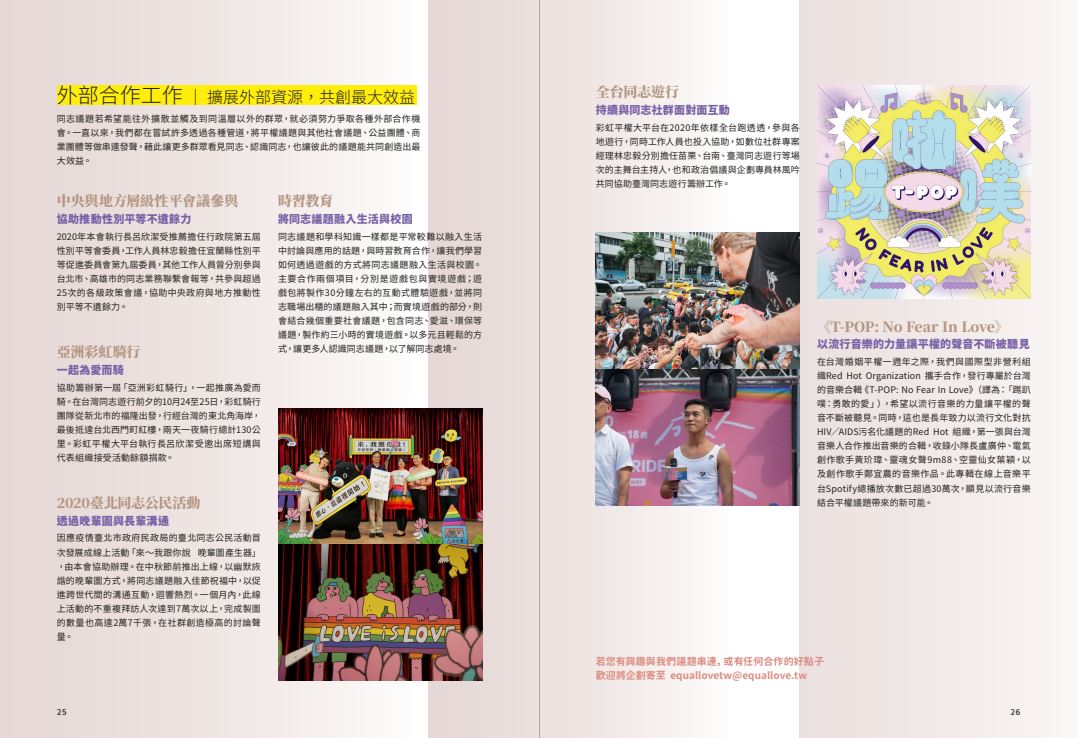
<style>
.page{position:relative;width:1078px;height:738px;background:#fff}
.page>*{position:absolute;margin:0;border:0;box-sizing:border-box;transform-origin:0 0}
.t1{font:300 16px "Noto Sans CJ Ktc";color:#231f20}
.t2{font:800 14px "Source Han Serif TC";letter-spacing:-.01em;color:#b49580}
.t3{font:900 11px "Noto Sans CJ Ktc";letter-spacing:.02em;color:#7760a7}
.t4{font:700 10px/14px "Gen Jyuu Gothic";letter-spacing:.005em;color:#dc8b81}
.t5{font:9px/14px "Noto Sans CJ Ktc";letter-spacing:.02em;color:#231f20;text-align:justify}
.t6{font:700 8px "Muli";color:#231f20}
.s1{font-size:21px}
</style>
<div class="page">
<div style="left:0;top:0;width:416px;height:737px;background:linear-gradient(to right,#e3d5d3,#fbf9f8)"></div>
<div style="left:428px;top:0;width:303px;height:737px;background:linear-gradient(to right,#e2d2d0,#fcfaf9)"></div>
<div style="left:799px;top:0;width:278px;height:737px;background:linear-gradient(to right,#eadfde,#f9f6f5)"></div>
<div style="left:57px;top:85px;width:359px;height:20px;background:#ffed0a"></div>
<img style="left:278px;top:408px;width:204px;height:272px">
<img style="left:595px;top:232px;width:204px;height:273px">
<img style="left:816px;top:85px;width:214px;height:214px">
<hr style="left:539px;top:0;width:1px;height:737px;background:#bcbdc0">
<h2 class="t1" style="left:57px;top:88px;width:360px"><span class="s1">外部合作工作</span> ｜ 擴展外部資源，共創最大效益</h2>
<p class="t5" style="left:57px;top:112px;width:365px">同志議題若希望能往外擴散並觸及到同溫層以外的群眾，就必須努力爭取各種外部合作機會。一直以來，我們都在嘗試許多透過各種管道，將平權議題與其他社會議題、公益團體、商業團體等做串連發聲，藉此讓更多群眾看見同志、認識同志，也讓彼此的議題能共同創造出最大效益。</p>
<h3 class="t2" style="left:57px;top:193px;width:183px">中央與地方層級性平會議參與</h3>
<h4 class="t3" style="left:57px;top:212px;width:136px">協助推動性別平等不遺餘力</h4>
<p class="t5" style="left:57px;top:229px;width:206px">2020年本會執行長呂欣潔受推薦擔任行政院第五屆性別平等會委員，工作人員林忠毅擔任宜蘭縣性別平等促進委員會第九屆委員，其他工作人員曾分別參與台北市、高雄市的同志業務聯繫會報等，共參與超過25次的各級政策會議，協助中央政府與地方推動性別平等不遺餘力。</p>
<h3 class="t2" style="left:57px;top:343px;width:85px">亞洲彩虹騎行</h3>
<h4 class="t3" style="left:57px;top:363px;width:69px">一起為愛而騎</h4>
<p class="t5" style="left:57px;top:380px;width:206px">協助籌辦第一屆「亞洲彩虹騎行」，一起推廣為愛而騎。在台灣同志遊行前夕的10月24至25日，彩虹騎行團隊從新北市的福隆出發，行經台灣的東北角海岸，最後抵達台北西門町紅樓，兩天一夜騎行總計130公里。彩虹平權大平台執行長呂欣潔受邀出席短講與代表組織接受活動餘額捐款。</p>
<h3 class="t2" style="left:57px;top:494px;width:145px">2020臺北同志公民活動</h3>
<h4 class="t3" style="left:57px;top:514px;width:114px">透過晚輩圖與長輩溝通</h4>
<p class="t5" style="left:57px;top:531px;width:206px">因應疫情臺北市政府民政局的臺北同志公民活動首次發展成線上活動「來～我跟你說 晚輩圖產生器」，由本會協助辦理。在中秋節前推出上線，以幽默詼諧的晚輩圖方式，將同志議題融入佳節祝褔中，以促進跨世代間的溝通互動，迴響熱烈。一個月內，此線上活動的不重複拜訪人次達到7萬次以上，完成製圖的數量也高達2萬7千張，在社群創造極高的討論聲量。</p>
<h3 class="t2" style="left:278px;top:193px;width:57px">時習教育</h3>
<h4 class="t3" style="left:278px;top:212px;width:136px">將同志議題融入生活與校園</h4>
<p class="t5" style="left:278px;top:229px;width:206px">同志議題和學科知識一樣都是平常較難以融入生活中討論與應用的話題，與時習教育合作，讓我們學習如何透過遊戲的方式將同志議題融入生活與校園。主要合作兩個項目，分別是遊戲包與實境遊戲；遊戲包將製作30分鐘左右的互動式體驗遊戲，並將同志職場出櫃的議題融入其中；而實境遊戲的部分，則會結合幾個重要社會議題，包含同志、愛滋、環保等議題，製作約三小時的實境遊戲。以多元且輕鬆的方式，讓更多人認識同志議題，以了解同志處境。</p>
<h3 class="t2" style="left:595px;top:84px;width:85px">全台同志遊行</h3>
<h4 class="t3" style="left:595px;top:104px;width:135px">持續與同志社群面對面互動</h4>
<p class="t5" style="left:595px;top:121px;width:206px">彩虹平權大平台在2020年依樣全台跑透透，參與各地遊行，同時工作人員也投入協助，如數位社群專案經理林忠毅分別擔任苗栗、台南、臺灣同志遊行等場次的主舞台主持人，也和政治倡議與企劃專員林風吟共同協助臺灣同志遊行籌辦工作。</p>
<h3 class="t2" style="left:816px;top:318px;width:193px">《T-POP: No Fear In Love》</h3>
<h4 class="t3" style="left:816px;top:338px;width:214px">以流行音樂的力量讓平權的聲音不斷被聽見</h4>
<p class="t5" style="left:816px;top:355px;width:215px">在台灣婚姻平權一週年之際，我們與國際型非營利組織Red Hot Organization 攜手合作，發行專屬於台灣的音樂合輯《T-POP: No Fear In Love》（譯為：「踢趴噗：勇敢的愛」），希望以流行音樂的力量讓平權的聲音不斷被聽見。同時，這也是長年致力以流行文化對抗HIV／AIDS污名化議題的Red Hot 組織，第一張與台灣音樂人合作推出音樂的合輯，收錄小隊長盧廣仲、電氣創作歌手黃玠瑋、靈魂女聲9m88、空靈仙女葉穎，以及創作歌手鄭宜農的音樂作品。此專輯在線上音樂平台Spotify總播放次數已超過30萬次，顯見以流行音樂結合平權議題帶來的新可能。</p>
<p class="t4" style="left:595px;top:654px;width:230px">若您有興趣與我們議題串連，或有任何合作的好點子歡迎將企劃寄至 equallovetw@equallove.tw</p>
<p class="t6" style="left:57px;top:705px;width:11px">25</p>
<p class="t6" style="left:1010px;top:705px;width:11px">26</p>
</div>
